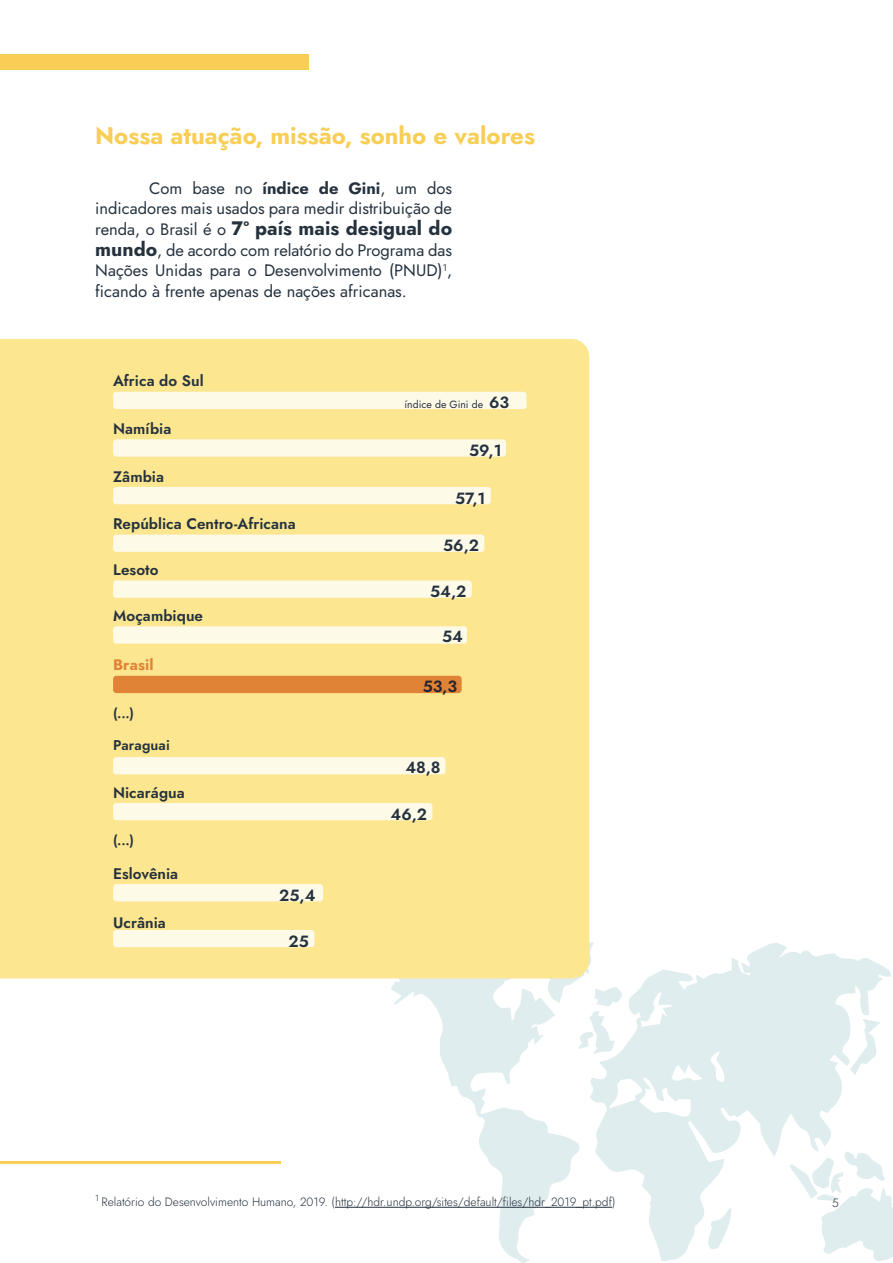
<style>
.page{position:relative;width:893px;height:1263px;background:#fff}
.page>*{position:absolute;margin:0;border:0;box-sizing:border-box;transform-origin:0 0}
.t1{font:700 24px "Jost";color:#f8ce57}
.t2{font:700 19.5px "Jost";color:#25323e}
.t3{font:16.5px/20.7px "Jost";color:#25323e;text-align:right}
.t4{font:600 16.2px "Jost";color:#25323e}
.t5{font:600 16.2px "Jost";color:#25252e}
.t6{font:600 15.3px "Jost";letter-spacing:.005em;color:#25323e}
.t7{font:700 15.3px "Jost";letter-spacing:.005em;color:#e18337}
.t8{font:600 14.1px "Jost";letter-spacing:.01em;color:#25323e}
.t9{font:600 13.5px "Jost";color:#25323e}
.t10{font:300 12px "Jost";color:#25323e}
.t11{font:10.5px "Jost";color:#25323e}
.s1{font-weight:700}
.s2{font-weight:400;font-size:16.5px}
.s3{font-weight:700;font-size:19.5px}
.s4{font-weight:600;font-size:16.2px}
</style>
<div class="page">
<svg style="left:590px;top:943px;width:301px;height:318px;fill:#dfedef"></svg>
<svg style="left:391px;top:978px;width:189px;height:285px"></svg>
<svg style="left:850px;top:1019px;width:31px;height:56px"></svg>
<svg style="left:708px;top:1208px;width:23px;height:41px"></svg>
<svg style="left:525px;top:934px;width:98px;height:120px"></svg>
<svg style="left:790px;top:1151px;width:103px;height:110px"></svg>
<div style="left:0;top:339px;width:589px;height:639px;background:#fce690"></div>
<div style="left:0;top:54px;width:308px;height:16px;background:#f8ce57"></div>
<hr style="left:335px;top:1207px;width:277px;height:1px;background:#25323e">
<div style="left:113px;top:392px;width:414px;height:17px;background:#fefae8;border-radius:3px"></div>
<div style="left:113px;top:439px;width:393px;height:18px;background:#fefae8;border-radius:3px"></div>
<div style="left:113px;top:487px;width:378px;height:17px;background:#fefae8;border-radius:3px"></div>
<div style="left:113px;top:535px;width:371px;height:17px;background:#fefae8;border-radius:3px"></div>
<div style="left:113px;top:580px;width:359px;height:18px;background:#fefae8;border-radius:3px"></div>
<div style="left:113px;top:757px;width:332px;height:17px;background:#fefae8;border-radius:3px"></div>
<div style="left:113px;top:884px;width:210px;height:17px;background:#fefae8;border-radius:3px"></div>
<div style="left:113px;top:626px;width:354px;height:18px;background:#fefae8;border-radius:3px"></div>
<div style="left:113px;top:803px;width:319px;height:17px;background:#fefae8;border-radius:3px"></div>
<div style="left:113px;top:930px;width:201px;height:17px;background:#fefae8;border-radius:3px"></div>
<div style="left:113px;top:676px;width:349px;height:17px;background:#e18337;border-radius:3px"></div>
<hr style="left:0;top:1162px;width:280px;height:2px;background:#f8ce57">
<h1 class="t1" style="left:95px;top:120px;width:441px">Nossa atuação, missão, sonho e valores</h1>
<p class="t3" style="left:95px;top:178px;width:358px">Com base no <span class="s1">índice de Gini</span>, um dos indicadores mais usados para medir distribuição de</p>
<p class="t2" style="left:95px;top:215px;width:358px"><span class="s2">renda, o Brasil é o</span> 7º país mais desigual do</p>
<p class="t3" style="left:95px;top:240px;width:358px;text-align:justify"><span class="s3">mundo</span>, de acordo com relatório do Programa das Nações Unidas para o Desenvolvimento (PNUD)<sup>1</sup>, ficando à frente apenas de nações africanas.</p>
<p class="t6" style="left:113px;top:371px;width:92px">Africa do Sul</p>
<p class="t6" style="left:113px;top:418px;width:60px">Namíbia</p>
<p class="t6" style="left:113px;top:466px;width:52px">Zâmbia</p>
<p class="t6" style="left:113px;top:513px;width:184px">República Centro-Africana</p>
<p class="t6" style="left:113px;top:559px;width:47px">Lesoto</p>
<p class="t6" style="left:113px;top:605px;width:92px">Moçambique</p>
<p class="t7" style="left:113px;top:655px;width:42px">Brasil</p>
<p class="t9" style="left:113px;top:704px;width:22px">(...)</p>
<p class="t8" style="left:113px;top:736px;width:58px">Paraguai</p>
<p class="t6" style="left:113px;top:782px;width:73px">Nicarágua</p>
<p class="t9" style="left:113px;top:831px;width:22px">(...)</p>
<p class="t6" style="left:113px;top:863px;width:67px">Eslovênia</p>
<p class="t6" style="left:113px;top:912px;width:54px">Ucrânia</p>
<p class="t4" style="left:279px;top:884px;width:38px">25,4</p>
<p class="t4" style="left:288px;top:930px;width:22px">25</p>
<p class="t11" style="left:404px;top:397px;width:106px">índice de Gini de <span class="s4">63</span></p>
<p class="t4" style="left:469px;top:440px;width:34px">59,1</p>
<p class="t4" style="left:455px;top:487px;width:32px">57,1</p>
<p class="t4" style="left:443px;top:535px;width:37px">56,2</p>
<p class="t4" style="left:430px;top:580px;width:38px">54,2</p>
<p class="t4" style="left:442px;top:626px;width:22px">54</p>
<p class="t5" style="left:423px;top:675px;width:36px">53,3</p>
<p class="t4" style="left:405px;top:757px;width:37px">48,8</p>
<p class="t4" style="left:391px;top:803px;width:38px">46,2</p>
<p class="t10" style="left:95px;top:1194px;width:522px"><sup>1</sup> Relatório do Desenvolvimento Humano, 2019. (http://hdr.undp.org/sites/default/files/hdr_2019_pt.pdf)</p>
<p class="t10" style="left:832px;top:1194px;width:8px">5</p>
</div>
